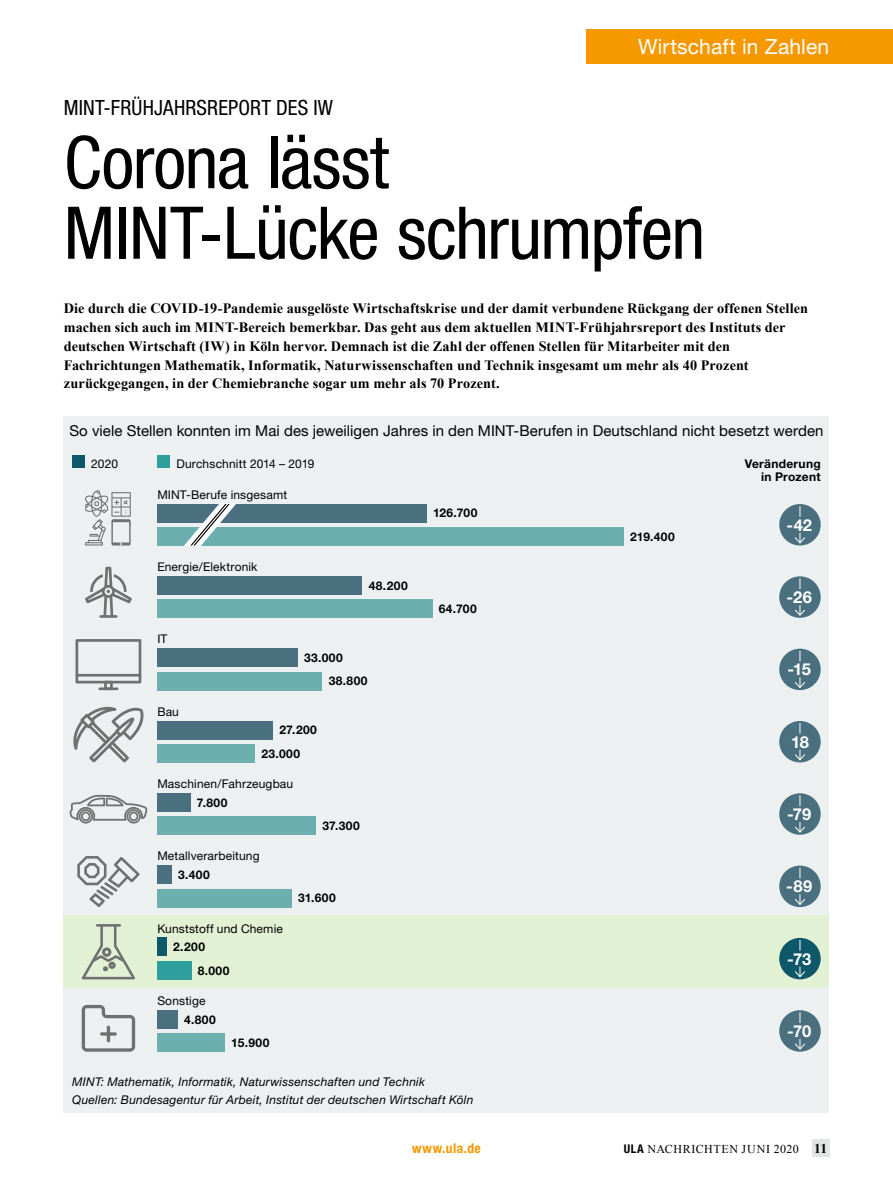
<style>
.page{position:relative;width:893px;height:1191px;background:#fff}
.page>*{position:absolute;margin:0;border:0;box-sizing:border-box;transform-origin:0 0}
.t1{font:condensed 72.75px/70.5px "Helvetica Neue LT Std";letter-spacing:-.015em;color:#000}
.t2{font:condensed 21px "Helvetica Neue LT Std";letter-spacing:.01em;color:#000}
.t3{font:21px "Helvetica Neue LT Std";letter-spacing:.005em;color:#fff}
.t4{font:700 16.5px "Helvetica Neue LT Std";color:#fff}
.t5{font:15px "Helvetica Neue LT Std";letter-spacing:.005em;color:#000}
.t6{font:700 14.25px/18.8px "Times New Roman";letter-spacing:.005em;color:#000}
.t7{font:700 condensed 13.5px "Helvetica Neue LT Std";letter-spacing:.035em;color:#f69800}
.t8{font:12px "Helvetica Neue LT Std";letter-spacing:.015em;color:#000}
.t9{font:italic 12px "Helvetica Neue LT Std";letter-spacing:.015em;color:#000}
.t10{font:700 12px/12.8px "Helvetica Neue LT Std";letter-spacing:.035em;color:#000;text-align:right}
.t11{font:12px "Times New Roman";letter-spacing:.04em;color:#000}
.s1{font-family:"Helvetica Neue LT Std";font-weight:700;font-stretch:condensed}
.s2{font-weight:700;font-size:13.5px}
</style>
<div class="page">
<div style="left:64px;top:416px;width:765px;height:696px;background:#ecf0f1"></div>
<div style="left:64px;top:915px;width:765px;height:73px;background:#e2f0d4"></div>
<div style="left:587px;top:30px;width:306px;height:34px;background:#f69800"></div>
<div style="left:812px;top:1140px;width:17px;height:17px;background:#e2e3e3"></div>
<div style="left:157px;top:504px;width:270px;height:18px;background:#4a707f"></div>
<div style="left:157px;top:576px;width:205px;height:18px;background:#4a707f"></div>
<div style="left:157px;top:648px;width:141px;height:18px;background:#4a707f"></div>
<div style="left:157px;top:721px;width:116px;height:18px;background:#4a707f"></div>
<div style="left:157px;top:793px;width:33px;height:18px;background:#4a707f"></div>
<div style="left:157px;top:865px;width:15px;height:18px;background:#4a707f"></div>
<div style="left:157px;top:938px;width:10px;height:18px;background:#0e5869"></div>
<div style="left:157px;top:1010px;width:21px;height:18px;background:#4a707f"></div>
<div style="left:157px;top:527px;width:467px;height:18px;background:#6bb0ae"></div>
<div style="left:157px;top:600px;width:275px;height:18px;background:#6bb0ae"></div>
<div style="left:157px;top:672px;width:165px;height:18px;background:#6bb0ae"></div>
<div style="left:157px;top:744px;width:98px;height:18px;background:#6bb0ae"></div>
<div style="left:157px;top:816px;width:159px;height:18px;background:#6bb0ae"></div>
<div style="left:157px;top:889px;width:135px;height:18px;background:#6bb0ae"></div>
<div style="left:157px;top:961px;width:34px;height:18px;background:#2e9f9d"></div>
<div style="left:157px;top:1033px;width:68px;height:18px;background:#6bb0ae"></div>
<div style="left:72px;top:455px;width:13px;height:13px;background:#0e5869"></div>
<div style="left:157px;top:455px;width:13px;height:13px;background:#2e9f9d"></div>
<div style="left:779px;top:504px;width:42px;height:41px;background:#4a707f;border-radius:50%"></div>
<div style="left:779px;top:576px;width:42px;height:42px;background:#4a707f;border-radius:50%"></div>
<div style="left:779px;top:648px;width:42px;height:42px;background:#4a707f;border-radius:50%"></div>
<div style="left:779px;top:721px;width:42px;height:41px;background:#4a707f;border-radius:50%"></div>
<div style="left:779px;top:793px;width:42px;height:41px;background:#4a707f;border-radius:50%"></div>
<div style="left:779px;top:865px;width:42px;height:42px;background:#4a707f;border-radius:50%"></div>
<div style="left:779px;top:938px;width:42px;height:41px;background:#0e5869;border-radius:50%"></div>
<div style="left:779px;top:1010px;width:42px;height:41px;background:#4a707f;border-radius:50%"></div>
<svg style="left:795px;top:533px;width:10px;height:11px"></svg>
<svg style="left:795px;top:605px;width:10px;height:11px"></svg>
<svg style="left:795px;top:677px;width:10px;height:11px"></svg>
<svg style="left:795px;top:749px;width:10px;height:12px"></svg>
<svg style="left:795px;top:822px;width:10px;height:11px"></svg>
<svg style="left:795px;top:894px;width:10px;height:11px"></svg>
<svg style="left:794px;top:966px;width:11px;height:11px"></svg>
<svg style="left:795px;top:1039px;width:10px;height:11px"></svg>
<svg style="left:184px;top:504px;width:52px;height:42px"></svg>
<svg style="left:76px;top:639px;width:65px;height:51px"></svg>
<hr style="left:98px;top:687px;width:20px;height:3px;background:#6f7070">
<hr style="left:76px;top:674px;width:65px;height:2px;background:#6f7070">
<svg style="left:85px;top:490px;width:46px;height:55px"></svg>
<svg style="left:73px;top:707px;width:71px;height:55px"></svg>
<svg style="left:82px;top:1005px;width:53px;height:46px"></svg>
<hr style="left:100px;top:1032px;width:17px;height:3px;background:#6f7070;border-radius:2px">
<hr style="left:107px;top:1025px;width:3px;height:17px;background:#6f7070;border-radius:2px">
<svg style="left:82px;top:924px;width:53px;height:55px"></svg>
<svg style="left:77px;top:856px;width:63px;height:51px"></svg>
<svg style="left:85px;top:567px;width:47px;height:51px"></svg>
<svg style="left:69px;top:795px;width:79px;height:28px"></svg>
<h2 class="t2" style="left:64px;top:95px;width:271px">MINT-FRÜHJAHRSREPORT DES IW</h2>
<h2 class="t3" style="left:638px;top:34px;width:192px">Wirtschaft in Zahlen</h2>
<h1 class="t1" style="left:64px;top:127px;width:643px">Corona lässt<br>MINT-Lücke schrumpfen</h1>
<p class="t6" style="left:64px;top:299px;width:746px">Die durch die COVID-19-Pandemie ausgelöste Wirtschaftskrise und der damit verbundene Rückgang der offenen Stellen machen sich auch im MINT-Bereich bemerkbar. Das geht aus dem aktuellen MINT-Frühjahrsreport des Instituts der deutschen Wirtschaft (IW) in Köln hervor. Demnach ist die Zahl der offenen Stellen für Mitarbeiter mit den Fachrichtungen Mathematik, Informatik, Naturwissenschaften und Technik insgesamt um mehr als 40 Prozent zurückgegangen, in der Chemiebranche sogar um mehr als 70 Prozent.</p>
<p class="t5" style="left:69px;top:422px;width:756px">So viele Stellen konnten im Mai des jeweiligen Jahres in den MINT-Berufen in Deutschland nicht besetzt werden</p>
<p class="t8" style="left:91px;top:456px;width:28px">2020</p>
<p class="t8" style="left:176px;top:456px;width:140px">Durchschnitt 2014 – 2019</p>
<p class="t10" style="left:745px;top:457px;width:78px">Veränderung in Prozent</p>
<p class="t4" style="left:786px;top:514px;width:27px">-42</p>
<p class="t8" style="left:157px;top:487px;width:131px">MINT-Berufe insgesamt</p>
<p class="t10" style="left:433px;top:506px;width:46px">126.700</p>
<p class="t10" style="left:630px;top:530px;width:46px">219.400</p>
<p class="t8" style="left:157px;top:559px;width:102px">Energie/Elektronik</p>
<p class="t8" style="left:157px;top:632px;width:12px">IT</p>
<p class="t8" style="left:157px;top:704px;width:23px">Bau</p>
<p class="t10" style="left:304px;top:651px;width:40px">33.000</p>
<p class="t10" style="left:369px;top:579px;width:41px">48.200</p>
<p class="t10" style="left:329px;top:674px;width:40px">38.800</p>
<p class="t10" style="left:279px;top:723px;width:39px">27.200</p>
<p class="t10" style="left:261px;top:747px;width:40px">23.000</p>
<p class="t8" style="left:157px;top:776px;width:137px">Maschinen/Fahrzeugbau</p>
<p class="t10" style="left:197px;top:795px;width:32px">7.800</p>
<p class="t8" style="left:157px;top:849px;width:104px">Metallverarbeitung</p>
<p class="t10" style="left:178px;top:868px;width:33px">3.400</p>
<p class="t8" style="left:157px;top:921px;width:127px">Kunststoff und Chemie</p>
<p class="t10" style="left:173px;top:940px;width:34px">2.200</p>
<p class="t10" style="left:198px;top:963px;width:33px">8.000</p>
<p class="t8" style="left:157px;top:993px;width:50px">Sonstige</p>
<p class="t10" style="left:184px;top:1012px;width:33px">4.800</p>
<p class="t10" style="left:231px;top:1036px;width:40px">15.900</p>
<p class="t10" style="left:322px;top:819px;width:39px">37.300</p>
<p class="t10" style="left:298px;top:891px;width:39px">31.600</p>
<p class="t9" style="left:72px;top:1074px;width:354px">MINT: Mathematik, Informatik, Naturwissenschaften und Technik</p>
<p class="t10" style="left:439px;top:602px;width:39px">64.700</p>
<p class="t9" style="left:72px;top:1092px;width:403px">Quellen: Bundesagentur für Arbeit, Institut der deutschen Wirtschaft Köln</p>
<p class="t4" style="left:787px;top:587px;width:27px">-26</p>
<p class="t4" style="left:787px;top:659px;width:25px">-15</p>
<p class="t4" style="left:791px;top:731px;width:19px">18</p>
<p class="t4" style="left:787px;top:804px;width:26px">-79</p>
<p class="t4" style="left:786px;top:876px;width:27px">-89</p>
<p class="t4" style="left:787px;top:948px;width:26px">-73</p>
<p class="t4" style="left:787px;top:1020px;width:26px">-70</p>
<p class="t7" style="left:412px;top:1139px;width:70px">www.ula.de</p>
<p class="t11" style="left:624px;top:1140px;width:205px"><span class="s1">ULA</span> NACHRICHTEN JUNI 2020 <span class="s2">11</span></p>
</div>
